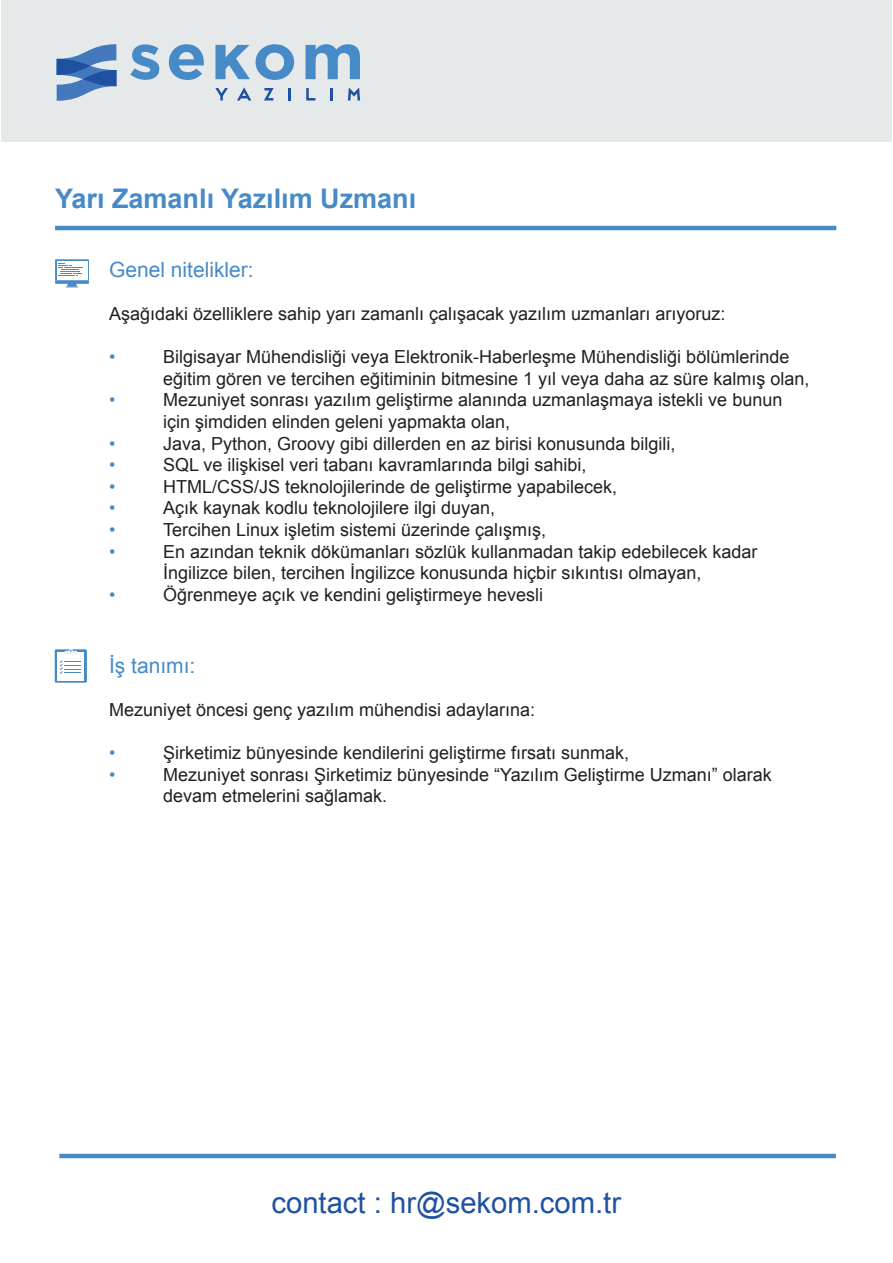
<style>
.page{position:relative;width:893px;height:1263px;background:#fff}
.page>*{position:absolute;margin:0;border:0;box-sizing:border-box;transform-origin:0 0}
.t1{font:29.25px "Arial";color:#1f51a3}
.t2{font:700 27px "Arial";color:#478ac8}
.t3{font:21px "Arial";color:#478ac8}
.t4{font:18px/21.6px "Arial";color:#231f20}
.t5{font:18px "Arial";color:#478ac8}
</style>
<div class="page">
<div style="left:1px;top:0;width:891px;height:142px;background:#e6e9e9"></div>
<svg style="left:57px;top:44px;width:59px;height:57px"></svg>
<svg style="left:130px;top:44px;width:29px;height:36px"></svg>
<svg style="left:169px;top:44px;width:35px;height:36px"></svg>
<svg style="left:215px;top:45px;width:35px;height:34px"></svg>
<svg style="left:256px;top:44px;width:38px;height:36px"></svg>
<svg style="left:305px;top:44px;width:55px;height:35px"></svg>
<svg style="left:215px;top:88px;width:13px;height:13px"></svg>
<svg style="left:237px;top:87px;width:14px;height:14px"></svg>
<svg style="left:264px;top:88px;width:10px;height:13px"></svg>
<svg style="left:288px;top:88px;width:3px;height:13px"></svg>
<svg style="left:306px;top:88px;width:9px;height:13px"></svg>
<svg style="left:330px;top:88px;width:2px;height:13px"></svg>
<svg style="left:348px;top:88px;width:12px;height:13px"></svg>
<hr style="left:55px;top:226px;width:781px;height:4px;background:#478ac8">
<hr style="left:59px;top:1154px;width:777px;height:4px;background:#478ac8">
<svg style="left:55px;top:259px;width:34px;height:29px"></svg>
<div style="left:55px;top:649px;width:32px;height:34px;background:linear-gradient(to right,#478ac8,#478ac8)"></div>
<div style="left:57px;top:652px;width:27px;height:28px;background:#fff"></div>
<svg style="left:65px;top:649px;width:12px;height:5px"></svg>
<svg style="left:60px;top:660px;width:21px;height:14px"></svg>
<h2 class="t2" style="left:55px;top:181px;width:363px">Yarı Zamanlı Yazılım Uzmanı</h2>
<p class="t3" style="left:109px;top:256px;width:146px">Genel nitelikler:</p>
<p class="t4" style="left:109px;top:303px;width:618px">Aşağıdaki özelliklere sahip yarı zamanlı çalışacak yazılım uzmanları arıyoruz:</p>
<p class="t5" style="left:109px;top:345px;width:8px">•</p>
<p class="t4" style="left:163px;top:346px;width:648px">Bilgisayar Mühendisliği veya Elektronik-Haberleşme Mühendisliği bölümlerinde eğitim gören ve tercihen eğitiminin bitmesine 1 yıl veya daha az süre kalmış olan,</p>
<p class="t5" style="left:109px;top:388px;width:8px">•</p>
<p class="t4" style="left:163px;top:389px;width:621px">Mezuniyet sonrası yazılım geliştirme alanında uzmanlaşmaya istekli ve bunun için şimdiden elinden geleni yapmakta olan,</p>
<p class="t5" style="left:109px;top:431px;width:8px">•</p>
<p class="t4" style="left:163px;top:433px;width:514px">Java, Python, Groovy gibi dillerden en az birisi konusunda bilgili,</p>
<p class="t5" style="left:109px;top:453px;width:8px">•</p>
<p class="t4" style="left:163px;top:454px;width:425px">SQL ve ilişkisel veri tabanı kavramlarında bilgi sahibi,</p>
<p class="t5" style="left:109px;top:475px;width:8px">•</p>
<p class="t4" style="left:163px;top:476px;width:456px">HTML/CSS/JS teknolojilerinde de geliştirme yapabilecek,</p>
<p class="t5" style="left:109px;top:496px;width:8px">•</p>
<p class="t4" style="left:163px;top:497px;width:334px">Açık kaynak kodlu teknolojilere ilgi duyan,</p>
<p class="t5" style="left:109px;top:518px;width:8px">•</p>
<p class="t4" style="left:163px;top:519px;width:385px">Tercihen Linux işletim sistemi üzerinde çalışmış,</p>
<p class="t5" style="left:109px;top:539px;width:8px">•</p>
<p class="t4" style="left:163px;top:541px;width:596px">En azından teknik dökümanları sözlük kullanmadan takip edebilecek kadar<br>İngilizce bilen, tercihen İngilizce konusunda hiçbir sıkıntısı olmayan,</p>
<p class="t5" style="left:109px;top:583px;width:8px">•</p>
<p class="t4" style="left:163px;top:584px;width:382px">Öğrenmeye açık ve kendini geliştirmeye hevesli</p>
<p class="t3" style="left:109px;top:652px;width:88px">İş tanımı:</p>
<p class="t4" style="left:109px;top:699px;width:428px">Mezuniyet öncesi genç yazılım mühendisi adaylarına:</p>
<p class="t5" style="left:109px;top:741px;width:8px">•</p>
<p class="t4" style="left:163px;top:742px;width:468px">Şirketimiz bünyesinde kendilerini geliştirme fırsatı sunmak,</p>
<p class="t5" style="left:109px;top:763px;width:8px">•</p>
<p class="t4" style="left:163px;top:764px;width:610px">Mezuniyet sonrası Şirketimiz bünyesinde “Yazılım Geliştirme Uzmanı” olarak devam etmelerini sağlamak.</p>
<h1 class="t1" style="left:271px;top:1183px;width:351px">contact : hr@sekom.com.tr</h1>
</div>
